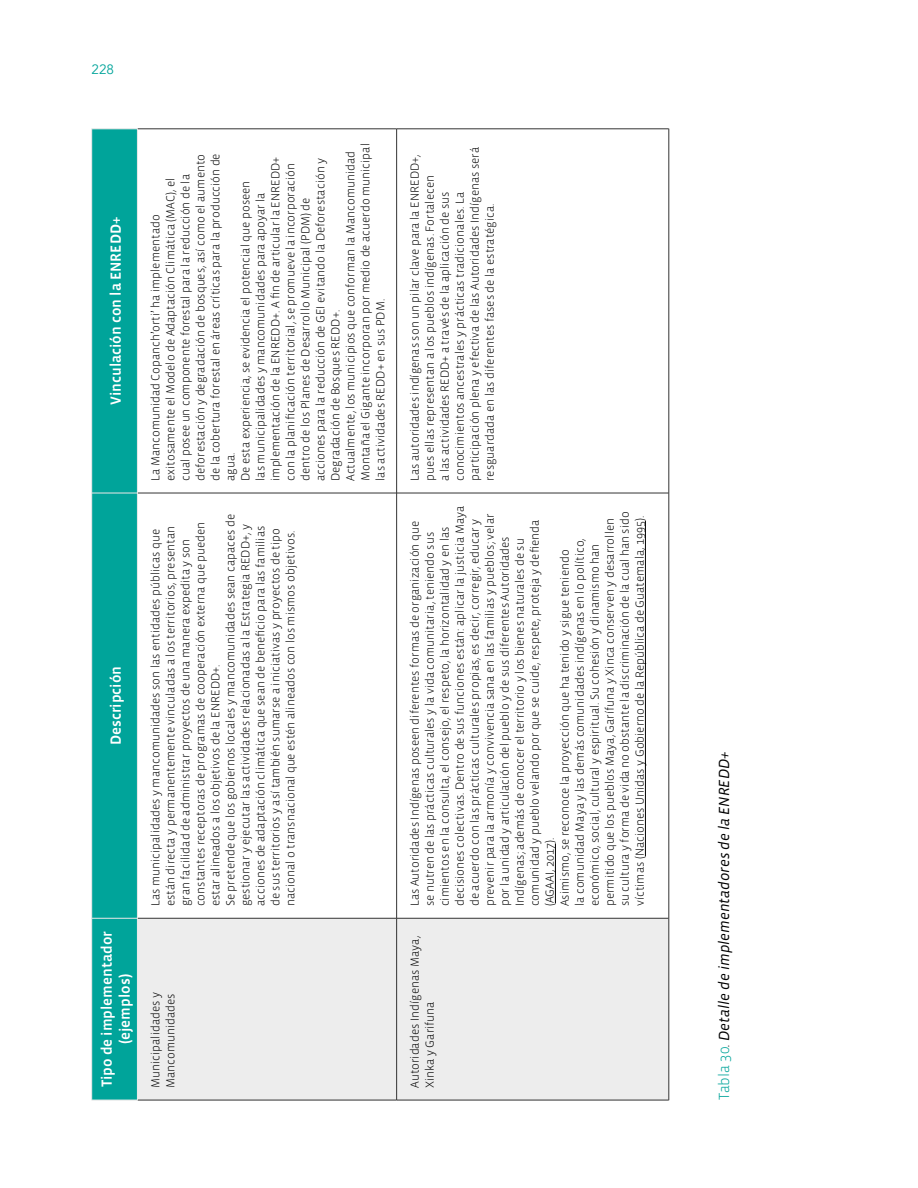
<style>
.page{position:relative;width:918px;height:1188px;background:#fff}
.page>*{position:absolute;margin:0;border:0;box-sizing:border-box;transform-origin:0 0}
.t1{font:500 15px/18px "Vista Sans OT";color:#fff;text-align:center}
.t2{font:italic 15px "Vista Sans OT";color:#000}
.t3{font:13.5px "Avenir";color:#00a49a}
.t4{font:300 12px/15px "Vista Sans OT";color:#000}
.s1{font-weight:300;font-style:normal;color:#00a49a}
.s2{font-weight:300}
</style>
<div class="page">
<svg style="left:92px;top:130px;width:45px;height:970px;background:#05a59b"></svg>
<div style="left:138px;top:919px;width:531px;height:181px;background:#ededed"></div>
<hr style="left:92px;top:918px;width:45px;height:1px;background:#ece9e9">
<hr style="left:92px;top:493px;width:45px;height:1px;background:#ece9e9">
<hr style="left:138px;top:918px;width:258px;height:1px;background:#333">
<hr style="left:138px;top:493px;width:258px;height:1px;background:#333">
<hr style="left:396px;top:918px;width:1px;height:182px;background:#333">
<hr style="left:396px;top:493px;width:1px;height:425px;background:#333">
<hr style="left:397px;top:918px;width:272px;height:1px;background:#333">
<hr style="left:396px;top:129px;width:1px;height:364px;background:#333">
<hr style="left:397px;top:493px;width:272px;height:1px;background:#333">
<hr style="left:138px;top:1100px;width:258px;height:1px;background:#333">
<hr style="left:138px;top:129px;width:258px;height:1px;background:#333">
<hr style="left:397px;top:1100px;width:272px;height:1px;background:#333">
<hr style="left:397px;top:129px;width:272px;height:1px;background:#333">
<hr style="left:669px;top:918px;width:1px;height:182px;background:#333">
<hr style="left:669px;top:493px;width:1px;height:425px;background:#333">
<hr style="left:669px;top:129px;width:1px;height:364px;background:#333">
<hr style="left:91px;top:918px;width:1px;height:182px;background:#ece9e9">
<hr style="left:92px;top:1100px;width:45px;height:1px;background:#ece9e9">
<hr style="left:91px;top:493px;width:1px;height:425px;background:#ece9e9">
<hr style="left:91px;top:129px;width:1px;height:364px;background:#ece9e9">
<hr style="left:92px;top:129px;width:45px;height:1px;background:#ece9e9">
<hr style="left:137px;top:918px;width:1px;height:182px;background:#ece9e9">
<hr style="left:137px;top:493px;width:1px;height:425px;background:#ece9e9">
<hr style="left:137px;top:129px;width:1px;height:364px;background:#ece9e9">
<hr style="left:555px;top:843px;width:1px;height:60px;background:#000">
<hr style="left:645px;top:521px;width:1px;height:335px;background:#000">
<p class="t3" style="left:92px;top:62px;width:24px">228</p>
<p class="t1" style="left:107px;top:405px;width:190px;rotate:-90deg">Vinculación con la ENREDD+</p>
<p class="t1" style="left:107px;top:745px;width:81px;rotate:-90deg">Descripción</p>
<p class="t1" style="left:98px;top:1087px;width:158px;rotate:-90deg">Tipo de implementador (ejemplos)</p>
<p class="t4" style="left:148px;top:481px;width:339px;rotate:-90deg">La Mancomunidad Copanch’orti’ ha implementado exitosamente el Modelo de Adaptación Climática (MAC), el<br>cual posee un componente forestal para la reducción de la deforestación y degradación de bosques, así como el aumento de la cobertura forestal en áreas críticas para la producción de agua.<br>De esta experiencia, se evidencia el potencial que poseen<br>las municipalidades y mancomunidades para apoyar la implementación de la ENREDD+. A fin de articular la ENREDD+ con la planificación territorial, se promueve la incorporación dentro de los Planes de Desarrollo Municipal (PDM) de<br>acciones para la reducción de GEI evitando la Deforestación y Degradación de Bosques REDD+.<br>Actualmente, los municipios que conforman la Mancomunidad Montaña el Gigante incorporan por medio de acuerdo municipal las actividades REDD+ en sus PDM.</p>
<p class="t4" style="left:148px;top:906px;width:394px;rotate:-90deg">Las municipalidades y mancomunidades son las entidades públicas que están directa y permanentemente vinculadas a los territorios, presentan gran facilidad de administrar proyectos de una manera expedita y son constantes receptoras de programas de cooperación externa que pueden estar alineados a los objetivos de la ENREDD+.<br>Se pretende que los gobiernos locales y mancomunidades sean capaces de gestionar y ejecutar las actividades relacionadas a la Estrategia REDD+, y acciones de adaptación climática que sean de beneficio para las familias de sus territorios y así también sumarse a iniciativas y proyectos de tipo nacional o transnacional que estén alineados con los mismos objetivos.</p>
<p class="t4" style="left:148px;top:1088px;width:97px;rotate:-90deg">Municipalidades y<br>Mancomunidades</p>
<p class="t4" style="left:408px;top:481px;width:336px;rotate:-90deg">Las autoridades indígenas son un pilar clave para la ENREDD+, pues ellas representan a los pueblos indígenas. Fortalecen<br>a las actividades REDD+ a través de la aplicación de sus conocimientos ancestrales y prácticas tradicionales. La participación plena y efectiva de las Autoridades Indígenas será resguardada en las diferentes fases de la estratégica.</p>
<p class="t4" style="left:408px;top:906px;width:402px;rotate:-90deg">Las Autoridades Indígenas poseen diferentes formas de organización que<br>se nutren de las prácticas culturales y la vida comunitaria, teniendo sus cimientos en la consulta, el consejo, el respeto, la horizontalidad y en las decisiones colectivas. Dentro de sus funciones están: aplicar la justicia Maya de acuerdo con las prácticas culturales propias, es decir, corregir, educar y prevenir para la armonía y convivencia sana en las familias y pueblos; velar por la unidad y articulación del pueblo y de sus diferentes Autoridades Indígenas; además de conocer el territorio y los bienes naturales de su comunidad y pueblo velando por que se cuide, respete, proteja y defienda (AGAAI, 2017).<br>Asimismo, se reconoce la proyección que ha tenido y sigue teniendo<br>la comunidad Maya y las demás comunidades indígenas en lo político, económico, social, cultural y espiritual. Su cohesión y dinamismo han permitido que los pueblos Maya, Garífuna y Xinca conserven y desarrollen su cultura y forma de vida no obstante la discriminación de la cual han sido víctimas (Naciones Unidas y Gobierno de la República de Guatemala, 1995).</p>
<p class="t4" style="left:408px;top:1088px;width:154px;rotate:-90deg">Autoridades Indígenas Maya,<br>Xinka y Garifuna</p>
<p class="t2" style="left:716px;top:1100px;width:350px;rotate:-90deg"><span class="s1">Tabla 30</span><span class="s2">.</span> Detalle de implementadores de la ENREDD+</p>
</div>
